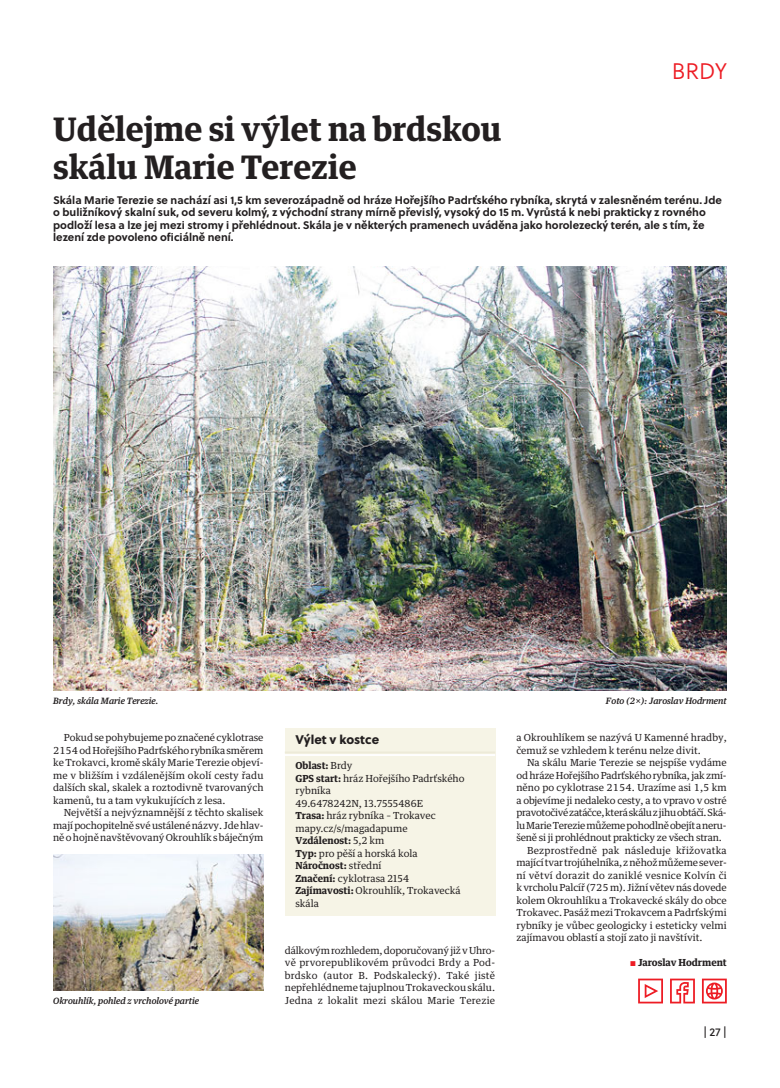
<style>
.page{position:relative;width:780px;height:1088px;background:#fff}
.page>*{position:absolute;margin:0;border:0;box-sizing:border-box;transform-origin:0 0}
.t1{font:700 32.5px/37.5px "Guardian Text Egyp";color:#231f20}
.t2{font:22.5px "Soleil Lt";color:#ed1c24}
.t3{font:12.5px "Soleil Xb";color:#231f20}
.t4{font:11.25px "Soleil Bk";color:#231f20}
.t5{font:700 11px/12.5px "Soleil";color:#231f20}
.t6{font:9.75px/12.5px "Guardian Text Egyp";color:#231f20;text-align:justify}
.t7{font:9.75px "Guardian Text Egyp";letter-spacing:-.02em;color:#231f20}
.t8{font:9.75px "Guardian Text Egyp";letter-spacing:.02em;color:#231f20}
.t9{font:9.75px "Guardian Text Egyp";letter-spacing:-.03em;color:#231f20}
.t10{font:9.75px "Guardian Text Egyp";letter-spacing:-.025em;color:#231f20}
.t11{font:700 9.75px "Guardian Text Egyp";color:#231f20}
.t12{font:italic 500 8.75px "Guardian Text Egyp";color:#231f20}
.s1{font-weight:700}
.s2{font-family:"Soleil Bk";font-weight:400;font-size:9.62px;color:#ed1c24}
</style>
<div class="page">
<svg style="left:638px;top:978px;width:25px;height:25px"></svg>
<svg style="left:670px;top:978px;width:24px;height:25px"></svg>
<svg style="left:702px;top:978px;width:24px;height:25px"></svg>
<img style="left:53px;top:267px;width:673px;height:424px">
<img style="left:53px;top:854px;width:210px;height:136px">
<div style="left:285px;top:729px;width:210px;height:187px;background:#f6f4e6"></div>
<hr style="left:285px;top:751px;width:210px;height:2px;background:#edead8">
<hr style="left:285px;top:754px;width:210px;height:2px;background:#fff">
<h2 class="t2" style="left:671px;top:58px;width:57px">BRDY</h2>
<h1 class="t1" style="left:53px;top:113px;width:450px">Udělejme si výlet na brdskou skálu Marie Terezie</h1>
<p class="t5" style="left:53px;top:194px;width:670px">Skála Marie Terezie se nachází asi 1,5 km severozápadně od hráze Hořejšího Padrťského rybníka, skrytá v zalesněném terénu. Jde o buližníkový skalní suk, od severu kolmý, z východní strany mírně převislý, vysoký do 15 m. Vyrůstá k nebi prakticky z rovného podloží lesa a lze jej mezi stromy i přehlédnout. Skála je v některých pramenech uváděna jako horolezecký terén, ale s tím, že lezení zde povoleno oficiálně není.</p>
<p class="t12" style="left:53px;top:697px;width:107px">Brdy, skála Marie Terezie.</p>
<p class="t12" style="left:606px;top:697px;width:122px">Foto (2×): Jaroslav Hodrment</p>
<p class="t6" style="left:53px;top:732px;width:212px;text-indent:11px">Pokud se pohybujeme po značené cyklotrase 2154 od Hořejšího Padrťského rybníka směrem ke Trokavci, kromě skály Marie Terezie objeví&shy;me v bližším i vzdálenějším okolí cesty řadu dalších skal, skalek a roztodivně tvarovaných kamenů, tu a tam vykukujících z lesa.</p>
<p class="t6" style="left:53px;top:807px;width:212px;text-indent:11px">Největší a nejvýznamnější z těchto skalisek mají pochopitelně své ustálené názvy. Jde hlav&shy;ně o hojně navštěvovaný Okrouhlík s báječným</p>
<p class="t12" style="left:53px;top:997px;width:147px">Okrouhlík, pohled z vrcholové partie</p>
<p class="t3" style="left:295px;top:733px;width:85px">Výlet v kostce</p>
<p class="t6" style="left:295px;top:760px;width:171px;text-align:left"><span class="s1">Oblast:</span> Brdy<br><span class="s1">GPS start:</span> hráz Hořejšího Padrťského rybníka<br>49.6478242N, 13.7555486E<br><span class="s1">Trasa:</span> hráz rybníka – Trokavec mapy.cz/s/magadapume<br><span class="s1">Vzdálenost:</span> 5,2 km<br><span class="s1">Typ:</span> pro pěší a horská kola<br><span class="s1">Náročnost:</span> střední<br><span class="s1">Značení:</span> cyklotrasa 2154<br><span class="s1">Zajímavosti:</span> Okrouhlík, Trokavecká skála</p>
<p class="t6" style="left:285px;top:945px;width:212px">dálkovým rozhledem, doporučovaný již v Uhro&shy;vě prvorepublikovém průvodci Brdy a Pod&shy;brdsko (autor B. Podskalecký). Také jistě nepřehlédneme tajuplnou Trokaveckou skálu.<br>Jedna z lokalit mezi skálou Marie Terezie</p>
<p class="t6" style="left:516px;top:732px;width:212px">a Okrouhlíkem se nazývá U Kamenné hradby, čemuž se vzhledem k terénu nelze divit.</p>
<p class="t6" style="left:527px;top:757px;width:201px">Na skálu Marie Terezie se nejspíše vydáme</p>
<p class="t7" style="left:516px;top:771px;width:212px">od hráze Hořejšího Padrťského rybníka, jak zmí-</p>
<p class="t6" style="left:516px;top:782px;width:212px">něno po cyklotrase 2154. Urazíme asi 1,5 km</p>
<p class="t7" style="left:516px;top:796px;width:212px">a objevíme ji nedaleko cesty, a to vpravo v ostré</p>
<p class="t9" style="left:516px;top:808px;width:212px">pravotočivé zatáčce, která skálu zjihu obtáčí. Ská-</p>
<p class="t10" style="left:516px;top:821px;width:212px">lu Marie Terezie můžeme pohodlně obejít aneru-</p>
<p class="t7" style="left:516px;top:833px;width:207px">šeně si ji prohlédnout prakticky ze všech stran.</p>
<p class="t8" style="left:527px;top:846px;width:201px">Bezprostředně pak následuje křižovatka</p>
<p class="t7" style="left:516px;top:858px;width:212px">mající tvar trojúhelníka, z něhož můžeme sever-</p>
<p class="t8" style="left:516px;top:871px;width:212px">ní větví dorazit do zaniklé vesnice Kolvín či</p>
<p class="t6" style="left:516px;top:882px;width:212px">k vrcholu Palcíř (725 m). Jižní větev nás dovede</p>
<p class="t6" style="left:516px;top:895px;width:212px">kolem Okrouhlíku a Trokavecké skály do obce</p>
<p class="t6" style="left:516px;top:907px;width:212px">Trokavec. Pasáž mezi Trokavcem a Padrťskými</p>
<p class="t6" style="left:516px;top:920px;width:212px">rybníky je vůbec geologicky i esteticky velmi</p>
<p class="t6" style="left:516px;top:932px;width:187px">zajímavou oblastí a stojí zato ji navštívit.</p>
<p class="t11" style="left:630px;top:958px;width:98px"><span class="s2">S</span> Jaroslav Hodrment</p>
<p class="t4" style="left:703px;top:1026px;width:25px">| 27|</p>
</div>
